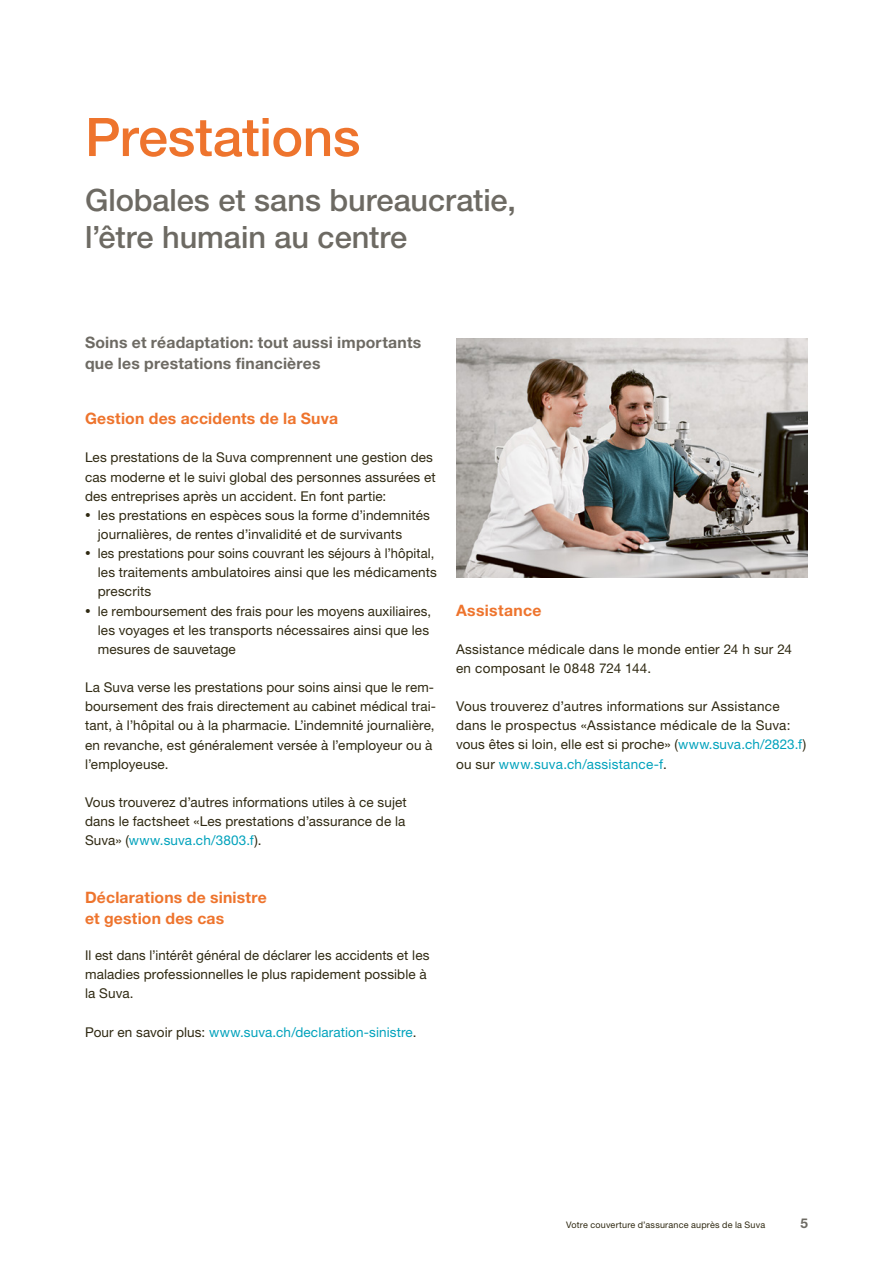
<style>
.page{position:relative;width:893px;height:1263px;background:#fff}
.page>*{position:absolute;margin:0;border:0;box-sizing:border-box;transform-origin:0 0}
.t1{font:500 53.25px "Helvetica Neue LT Std";letter-spacing:-.01em;color:#ee742d}
.t2{font:500 30.75px/36.9px "Helvetica Neue LT Std";letter-spacing:-.005em;color:#6d6a63}
.t3{font:700 15.75px/21.3px "Helvetica Neue LT Std";letter-spacing:.015em;color:#ee742d}
.t4{font:700 15.75px/21.3px "Helvetica Neue LT Std";letter-spacing:.015em;color:#6d6a63}
.t5{font:13.5px/19.2px "Helvetica Neue LT Std";letter-spacing:.01em;color:#2f2912}
.t6{font:13.5px/19.2px "Helvetica Neue LT Std";letter-spacing:.01em;color:#2f2912;scale:.96 1}
.t7{font:13.5px "Helvetica Neue LT Std";letter-spacing:.01em;color:#00a2bc}
.t8{font:700 13.5px "Helvetica Neue LT Std";color:#6d6a63}
.t9{font:9px "Helvetica Neue LT Std";letter-spacing:.02em;color:#2f2912}
.s1{font-size:11.25px}
.s2{color:#00a2bc}
.s3{color:#2f2912}
</style>
<div class="page">
<img style="left:456px;top:338px;width:352px;height:239px">
<h1 class="t1" style="left:85px;top:105px;width:277px">Prestations</h1>
<h2 class="t2" style="left:85px;top:181px;width:432px">Globales et sans bureaucratie, l’être humain au centre</h2>
<p class="t4" style="left:85px;top:331px;width:338px">Soins et réadaptation: tout aussi importants que les prestations financières</p>
<p class="t3" style="left:85px;top:408px;width:254px">Gestion des accidents de la Suva</p>
<p class="t5" style="left:85px;top:448px;width:352px">Les prestations de la Suva comprennent une gestion des cas moderne et le suivi global des personnes assurées et des entreprises après un accident. En font partie:</p>
<p class="t5" style="left:98px;top:505px;width:334px;text-indent:-13px"><span class="s1">•</span> les prestations en espèces sous la forme d’indemnités journalières, de rentes d’invalidité et de survivants</p>
<p class="t6" style="left:98px;top:543px;width:355px;text-indent:-13px"><span class="s1">•</span> les prestations pour soins couvrant les séjours à l’hôpital, les traitements ambulatoires ainsi que les médicaments prescrits</p>
<p class="t5" style="left:98px;top:601px;width:335px;text-indent:-13px"><span class="s1">•</span> le remboursement des frais pour les moyens auxiliaires, les voyages et les transports nécessaires ainsi que les mesures de sauvetage</p>
<p class="t5" style="left:85px;top:677px;width:353px">La Suva verse les prestations pour soins ainsi que le rem&shy;boursement des frais directement au cabinet médical trai&shy;tant, à l’hôpital ou à la pharmacie. L’indemnité journalière, en revanche, est généralement versée à l’employeur ou à l’employeuse.</p>
<p class="t5" style="left:85px;top:792px;width:323px;text-align:justify">Vous trouverez d’autres informations utiles à ce sujet dans le factsheet «Les prestations d’assurance de la Suva» (<span class="s2">www.suva.ch/3803.f</span>).</p>
<p class="t3" style="left:85px;top:886px;width:183px">Déclarations de sinistre et gestion des cas</p>
<p class="t5" style="left:85px;top:945px;width:346px">Il est dans l’intérêt général de déclarer les accidents et les maladies professionnelles le plus rapidement possible à la Suva.</p>
<p class="t7" style="left:85px;top:1024px;width:333px"><span class="s3">Pour en savoir plus:</span> www.suva.ch/declaration-sinistre<span class="s3">.</span></p>
<p class="t3" style="left:456px;top:599px;width:87px">Assistance</p>
<p class="t5" style="left:456px;top:639px;width:337px">Assistance médicale dans le monde entier 24 h sur 24 en composant le 0848 724 144.</p>
<p class="t5" style="left:456px;top:697px;width:352px">Vous trouverez d’autres informations sur Assistance dans le prospectus «Assistance médicale de la Suva: vous êtes si loin, elle est si proche» (<span class="s2">www.suva.ch/2823.f</span>) ou sur <span class="s2">www.suva.ch/assistance-f</span>.</p>
<p class="t9" style="left:566px;top:1219px;width:200px">Votre couverture d’assurance auprès de la Suva</p>
<p class="t8" style="left:800px;top:1215px;width:9px">5</p>
</div>
